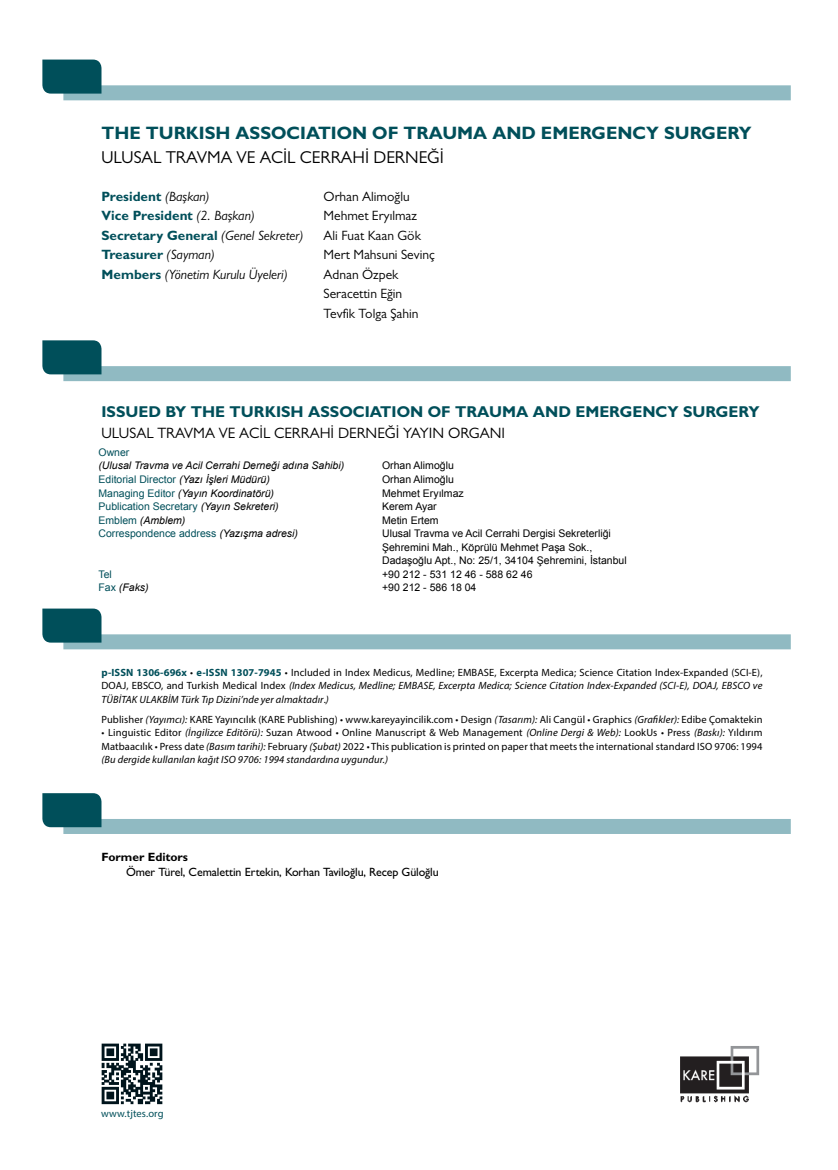
<style>
.page{position:relative;width:838px;height:1170px;background:#fff}
.page>*{position:absolute;margin:0;border:0;box-sizing:border-box;transform-origin:0 0}
.t1{font:700 18px "Gill Sans MT Pro";color:#004f5a}
.t2{font:17.25px "Gill Sans MT Pro";color:#000}
.t3{font:700 15.75px "Gill Sans MT Pro";color:#004f5a}
.t4{font:15px "Gill Sans MT Pro";color:#000}
.t5{font:13.5px/19.5px "Gill Sans MT Pro";color:#000}
.t6{font:700 13.5px "Gill Sans MT Pro";color:#004f5a}
.t7{font:italic 13.5px "Gill Sans MT Pro";color:#000}
.t8{font:500 12px "Gill Sans MT Pro";letter-spacing:-.01em;color:#000}
.t9{font:700 12px "Gill Sans MT Pro";color:#000}
.t10{font:10.5px/13.5px "Myriad Pro";letter-spacing:.01em;color:#000;text-align:justify}
.t11{font:italic 10.5px/13.5px "Myriad Pro";letter-spacing:.01em;color:#000;text-align:justify}
.t12{font:10.5px/13.5px "Arial";color:#000}
.t13{font:italic 10.5px "Arial";color:#000}
.t14{font:10.5px "Arial";color:#004f5a}
.t15{font:10.5px "Myriad Pro";letter-spacing:.01em;color:#004f5a}
.s1{font-weight:400;font-style:italic;color:#000}
.s2{font-weight:700;font-style:normal;color:#004f5a}
.s3{font-style:normal;color:#004f5a}
.s4{font-style:italic;color:#000}
.s5{font-style:normal}
.s6{font-style:italic}
</style>
<div class="page">
<div style="left:63px;top:85px;width:727px;height:15px;background:#90bac2"></div>
<div style="left:63px;top:366px;width:727px;height:15px;background:#90bac2"></div>
<div style="left:63px;top:634px;width:727px;height:15px;background:#90bac2"></div>
<div style="left:63px;top:818px;width:727px;height:15px;background:#90bac2"></div>
<div style="left:42px;top:60px;width:59px;height:34px;background:#004f5a"></div>
<div style="left:42px;top:340px;width:59px;height:34px;background:#004f5a"></div>
<div style="left:42px;top:608px;width:59px;height:34px;background:#004f5a"></div>
<div style="left:42px;top:793px;width:59px;height:34px;background:#004f5a"></div>
<img style="left:101px;top:1043px;width:62px;height:62px">
<img style="left:680px;top:1046px;width:80px;height:57px">
<h1 class="t1" style="left:101px;top:122px;width:651px">THE TURKISH ASSOCIATION OF TRAUMA AND EMERGENCY SURGERY</h1>
<h2 class="t2" style="left:101px;top:147px;width:344px">ULUSAL TRAVMA VE ACİL CERRAHİ DERNEĞİ</h2>
<p class="t6" style="left:101px;top:188px;width:110px">President <span class="s1">(Başkan)</span></p>
<p class="t5" style="left:323px;top:186px;width:88px">Orhan Alimoğlu</p>
<p class="t6" style="left:101px;top:207px;width:155px">Vice President <span class="s1">(2. Başkan)</span></p>
<p class="t5" style="left:323px;top:206px;width:95px">Mehmet Eryılmaz</p>
<p class="t6" style="left:101px;top:227px;width:203px">Secretary General <span class="s1">(Genel Sekreter)</span></p>
<p class="t5" style="left:323px;top:225px;width:99px">Ali Fuat Kaan Gök</p>
<p class="t6" style="left:101px;top:246px;width:115px">Treasurer <span class="s1">(Sayman)</span></p>
<p class="t5" style="left:323px;top:245px;width:113px">Mert Mahsuni Sevinç</p>
<p class="t7" style="left:101px;top:266px;width:188px"><span class="s2">Members</span> (Yönetim Kurulu Üyeleri)</p>
<p class="t5" style="left:323px;top:264px;width:96px">Adnan Özpek<br>Seracettin Eğin<br>Tevfik Tolga Şahin</p>
<h3 class="t3" style="left:101px;top:401px;width:659px">ISSUED BY THE TURKISH ASSOCIATION OF TRAUMA AND EMERGENCY SURGERY</h3>
<h3 class="t4" style="left:101px;top:423px;width:405px">ULUSAL TRAVMA VE ACİL CERRAHİ DERNEĞİ YAYIN ORGANI</h3>
<p class="t14" style="left:98px;top:445px;width:32px">Owner</p>
<p class="t13" style="left:98px;top:459px;width:247px">(Ulusal Travma ve Acil Cerrahi Derneği adına Sahibi)</p>
<p class="t12" style="left:382px;top:459px;width:73px">Orhan Alimoğlu</p>
<p class="t13" style="left:98px;top:472px;width:173px"><span class="s3">Editorial Director</span> (Yazı İşleri Müdürü)</p>
<p class="t12" style="left:382px;top:472px;width:73px">Orhan Alimoğlu</p>
<p class="t13" style="left:98px;top:486px;width:177px"><span class="s3">Managing Editor</span> (Yayın Koordinatörü)</p>
<p class="t12" style="left:382px;top:486px;width:83px">Mehmet Eryılmaz</p>
<p class="t14" style="left:98px;top:499px;width:182px">Publication Secretary <span class="s4">(Yayın Sekreteri)</span></p>
<p class="t12" style="left:382px;top:499px;width:56px">Kerem Ayar</p>
<p class="t13" style="left:98px;top:513px;width:88px"><span class="s3">Emblem</span> (Amblem)</p>
<p class="t12" style="left:382px;top:513px;width:58px">Metin Ertem</p>
<p class="t14" style="left:98px;top:526px;width:201px">Correspondence address <span class="s4">(Yazışma adresi)</span></p>
<p class="t12" style="left:382px;top:526px;width:246px">Ulusal Travma ve Acil Cerrahi Dergisi Sekreterliği<br>Şehremini Mah., Köprülü Mehmet Paşa Sok.,<br>Dadaşoğlu Apt., No: 25/1, 34104 Şehremini, İstanbul</p>
<p class="t14" style="left:98px;top:567px;width:15px">Tel</p>
<p class="t12" style="left:382px;top:567px;width:152px">+90 212 - 531 12 46 - 588 62 46</p>
<p class="t13" style="left:98px;top:580px;width:52px"><span class="s3">Fax</span> (Faks)</p>
<p class="t12" style="left:382px;top:580px;width:96px">+90 212 - 586 18 04</p>
<p class="t11" style="left:101px;top:665px;width:662px"><span class="s2">p-ISSN 1306-696x</span> <span class="s5">•</span> <span class="s2">e-ISSN 1307-7945</span> <span class="s5">• Included in Index Medicus, Medline; EMBASE, Excerpta Medica; Science Citation Index-Expanded (SCI-E), DOAJ, EBSCO, and Turkish Medical Index</span> (Index Medicus, Medline; EMBASE, Excerpta Medica; Science Citation Index-Expanded (SCI-E), DOAJ, EBSCO ve TÜBİTAK ULAKBİM Türk Tıp Dizini’nde yer almaktadır<span class="s5">.</span>)</p>
<p class="t10" style="left:101px;top:712px;width:662px">Publisher <span class="s6">(Yayımcı):</span> KARE Yayıncılık (KARE Publishing) • www.kareyayincilik.com • Design <span class="s6">(Tasarım):</span> Ali Cangül • Graphics <span class="s6">(Grafikler):</span> Edibe Çomaktekin</p>
<p class="t10" style="left:101px;top:725px;width:662px">• Linguistic Editor <span class="s6">(İngilizce Editörü):</span> Suzan Atwood • Online Manuscript &amp; Web Management <span class="s6">(Online Dergi &amp; Web):</span> LookUs • Press <span class="s6">(Baskı):</span> Yıldırım Matbaacılık • Press date <span class="s6">(Basım tarihi):</span> February <span class="s6">(Şubat)</span> 2022 • This publication is printed on paper that meets the international standard ISO 9706: 1994 <span class="s6">(Bu dergide kullanılan kağıt ISO 9706: 1994 standardına uygundur.)</span></p>
<p class="t9" style="left:101px;top:849px;width:88px">Former Editors</p>
<p class="t8" style="left:126px;top:864px;width:314px">Ömer Türel, Cemalettin Ertekin, Korhan Taviloğlu, Recep Güloğlu</p>
<p class="t15" style="left:101px;top:1107px;width:64px">www.tjtes.org</p>
</div>
